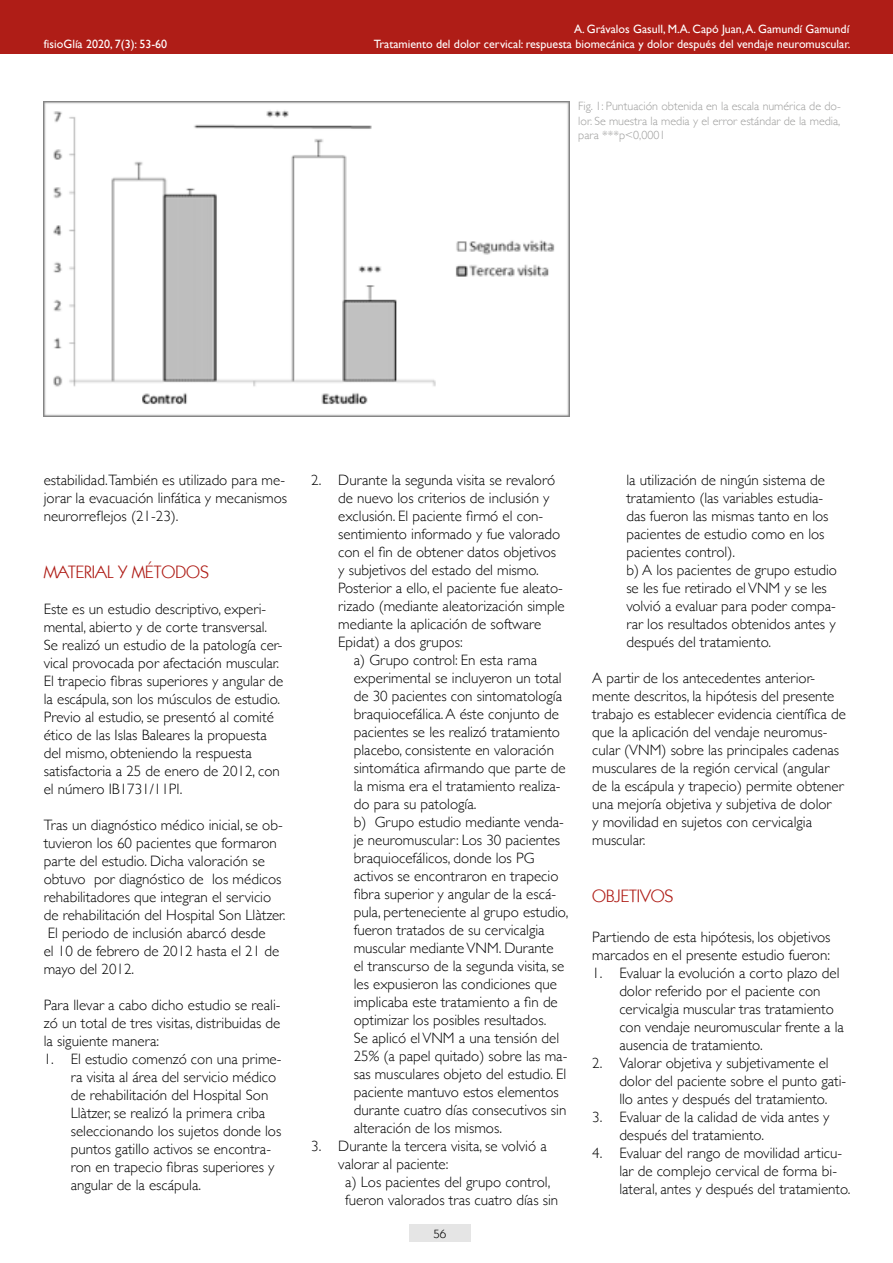
<style>
.page{position:relative;width:893px;height:1263px;background:#fff}
.page>*{position:absolute;margin:0;border:0;box-sizing:border-box;transform-origin:0 0}
.t1{font:18px "Kabel IT Cby BT";color:#af1d17}
.t2{font:300 15px/18px "Gill Sans";color:#000}
.t3{font:12px "Gill Sans";color:#fff}
.t4{font:300 12px/14.4px "Gill Sans";color:#9d9d9c;text-align:justify}
.t5{font:12px "Kabel IT Cby BT";color:#000}
</style>
<div class="page">
<div style="left:409px;top:1224px;width:62px;height:18px;background:#e5e5e5"></div>
<div style="left:0;top:0;width:893px;height:53px;background:#af1d17"></div>
<img style="left:44px;top:102px;width:525px;height:314px">
<p class="t3" style="left:574px;top:22px;width:277px">A. Grávalos Gasull, M.A. Capó Juan, A. Gamundí Gamundí</p>
<p class="t3" style="left:44px;top:37px;width:125px">fisioGlía 2020, 7(3): 53-60</p>
<p class="t3" style="left:374px;top:37px;width:478px">Tratamiento del dolor cervical: respuesta biomecánica y dolor después del vendaje neuromuscular.</p>
<p class="t4" style="left:578px;top:98px;width:264px">Fig. 1: Puntuación obtenida en la escala numérica de do&shy;lor. Se muestra la media y el error estándar de la media, para ***p&lt;0,0001</p>
<p class="t2" style="left:44px;top:470px;width:245px">estabilidad.También es utilizado para me&shy;jorar la evacuación linfática y mecanismos neurorreflejos (21-23).</p>
<p class="t1" style="left:44px;top:561px;width:167px">MATERIAL Y MÉTODOS</p>
<p class="t2" style="left:44px;top:600px;width:241px">Este es un estudio descriptivo, experi&shy;mental, abierto y de corte transversal.<br>Se realizó un estudio de la patología cer&shy;vical provocada por afectación muscular.<br>El trapecio fibras superiores y angular de la escápula, son los músculos de estudio.<br>Previo al estudio, se presentó al comité ético de las Islas Baleares la propuesta del mismo, obteniendo la respuesta satisfactoria a 25 de enero de 2012, con el número IB1731/11PI.</p>
<p class="t2" style="left:44px;top:816px;width:243px">Tras un diagnóstico médico inicial, se ob&shy;tuvieron los 60 pacientes que formaron parte del estudio. Dicha valoración se obtuvo por diagnóstico de los médicos rehabilitadores que integran el servicio de rehabilitación del Hospital Son Llàtzer.<br>El periodo de inclusión abarcó desde<br>el 10 de febrero de 2012 hasta el 21 de mayo del 2012.</p>
<p class="t2" style="left:44px;top:996px;width:238px;text-align:justify">Para llevar a cabo dicho estudio se reali&shy;zó un total de tres visitas, distribuidas de la siguiente manera:</p>
<p class="t2" style="left:71px;top:1050px;width:212px;text-indent:-27px">1. El estudio comenzó con una prime&shy;ra visita al área del servicio médico de rehabilitación del Hospital Son Llàtzer, se realizó la primera criba seleccionando los sujetos donde los puntos gatillo activos se encontra&shy;ron en trapecio fibras superiores y angular de la escápula.</p>
<p class="t2" style="left:311px;top:470px;width:245px">2. Durante la segunda visita se revaloró</p>
<p class="t2" style="left:338px;top:488px;width:213px">de nuevo los criterios de inclusión y</p>
<p class="t2" style="left:338px;top:506px;width:206px">exclusión. El paciente firmó el con-</p>
<p class="t2" style="left:338px;top:524px;width:224px">sentimiento informado y fue valorado</p>
<p class="t2" style="left:338px;top:542px;width:219px">con el fin de obtener datos objetivos</p>
<p class="t2" style="left:338px;top:560px;width:202px">y subjetivos del estado del mismo.</p>
<p class="t2" style="left:338px;top:578px;width:226px">Posterior a ello, el paciente fue aleato-</p>
<p class="t2" style="left:338px;top:596px;width:228px">rizado (mediante aleatorización simple</p>
<p class="t2" style="left:338px;top:614px;width:205px">mediante la aplicación de software</p>
<p class="t2" style="left:338px;top:632px;width:126px">Epidat) a dos grupos:</p>
<p class="t2" style="left:354px;top:650px;width:185px">a) Grupo control: En esta rama</p>
<p class="t2" style="left:354px;top:668px;width:209px">experimental se incluyeron un total</p>
<p class="t2" style="left:354px;top:686px;width:210px">de 30 pacientes con sintomatología</p>
<p class="t2" style="left:354px;top:704px;width:207px">braquiocefálica. A éste conjunto de</p>
<p class="t2" style="left:354px;top:722px;width:208px">pacientes se les realizó tratamiento</p>
<p class="t2" style="left:354px;top:740px;width:202px">placebo, consistente en valoración</p>
<p class="t2" style="left:354px;top:758px;width:213px">sintomática afirmando que parte de</p>
<p class="t2" style="left:354px;top:776px;width:208px">la misma era el tratamiento realiza-</p>
<p class="t2" style="left:354px;top:794px;width:124px">do para su patología.</p>
<p class="t2" style="left:354px;top:812px;width:212px">b) Grupo estudio mediante venda-</p>
<p class="t2" style="left:354px;top:830px;width:208px">je neuromuscular: Los 30 pacientes</p>
<p class="t2" style="left:354px;top:848px;width:182px">braquiocefálicos, donde los PG</p>
<p class="t2" style="left:354px;top:866px;width:206px">activos se encontraron en trapecio</p>
<p class="t2" style="left:354px;top:884px;width:204px">fibra superior y angular de la escá-</p>
<p class="t2" style="left:354px;top:902px;width:216px">pula, perteneciente al grupo estudio,</p>
<p class="t2" style="left:354px;top:920px;width:192px">fueron tratados de su cervicalgia</p>
<p class="t2" style="left:354px;top:938px;width:201px">muscular mediante VNM. Durante</p>
<p class="t2" style="left:354px;top:956px;width:212px">el transcurso de la segunda visita, se</p>
<p class="t2" style="left:354px;top:974px;width:205px">les expusieron las condiciones que</p>
<p class="t2" style="left:354px;top:992px;width:206px">implicaba este tratamiento a fin de</p>
<p class="t2" style="left:354px;top:1010px;width:194px">optimizar los posibles resultados.</p>
<p class="t2" style="left:354px;top:1028px;width:207px">Se aplicó el VNM a una tensión del</p>
<p class="t2" style="left:354px;top:1046px;width:215px">25% (a papel quitado) sobre las ma-</p>
<p class="t2" style="left:354px;top:1064px;width:214px">sas musculares objeto del estudio. El</p>
<p class="t2" style="left:354px;top:1082px;width:207px">paciente mantuvo estos elementos</p>
<p class="t2" style="left:354px;top:1100px;width:214px">durante cuatro días consecutivos sin</p>
<p class="t2" style="left:354px;top:1118px;width:150px">alteración de los mismos.</p>
<p class="t2" style="left:311px;top:1136px;width:237px">3. Durante la tercera visita, se volvió a</p>
<p class="t2" style="left:338px;top:1154px;width:112px">valorar al paciente:</p>
<p class="t2" style="left:345px;top:1172px;width:207px">a) Los pacientes del grupo control,</p>
<p class="t2" style="left:345px;top:1190px;width:215px">fueron valorados tras cuatro días sin</p>
<p class="t5" style="left:433px;top:1226px;width:14px">56</p>
<p class="t2" style="left:626px;top:470px;width:212px">la utilización de ningún sistema de tratamiento (las variables estudia&shy;das fueron las mismas tanto en los pacientes de estudio como en los pacientes control).<br>b) A los pacientes de grupo estudio se les fue retirado el VNM y se les volvió a evaluar para poder compa&shy;rar los resultados obtenidos antes y después del tratamiento.</p>
<p class="t2" style="left:592px;top:668px;width:255px">A partir de los antecedentes anterior&shy;mente descritos, la hipótesis del presente trabajo es establecer evidencia científica de que la aplicación del vendaje neuromus&shy;cular (VNM) sobre las principales cadenas musculares de la región cervical (angular de la escápula y trapecio) permite obtener una mejoría objetiva y subjetiva de dolor<br>y movilidad en sujetos con cervicalgia muscular.</p>
<p class="t1" style="left:592px;top:885px;width:83px">OBJETIVOS</p>
<p class="t2" style="left:592px;top:927px;width:240px">Partiendo de esta hipótesis, los objetivos marcados en el presente estudio fueron:</p>
<p class="t2" style="left:619px;top:963px;width:226px;text-indent:-27px">1. Evaluar la evolución a corto plazo del dolor referido por el paciente con cervicalgia muscular tras tratamiento con vendaje neuromuscular frente a la ausencia de tratamiento.</p>
<p class="t2" style="left:619px;top:1053px;width:228px;text-indent:-27px">2. Valorar objetiva y subjetivamente el dolor del paciente sobre el punto gati&shy;llo antes y después del tratamiento.</p>
<p class="t2" style="left:619px;top:1107px;width:212px;text-indent:-27px">3. Evaluar de la calidad de vida antes y después del tratamiento.</p>
<p class="t2" style="left:619px;top:1143px;width:233px;text-indent:-27px">4. Evaluar del rango de movilidad articu&shy;lar de complejo cervical de forma bi&shy;lateral, antes y después del tratamiento.</p>
</div>
